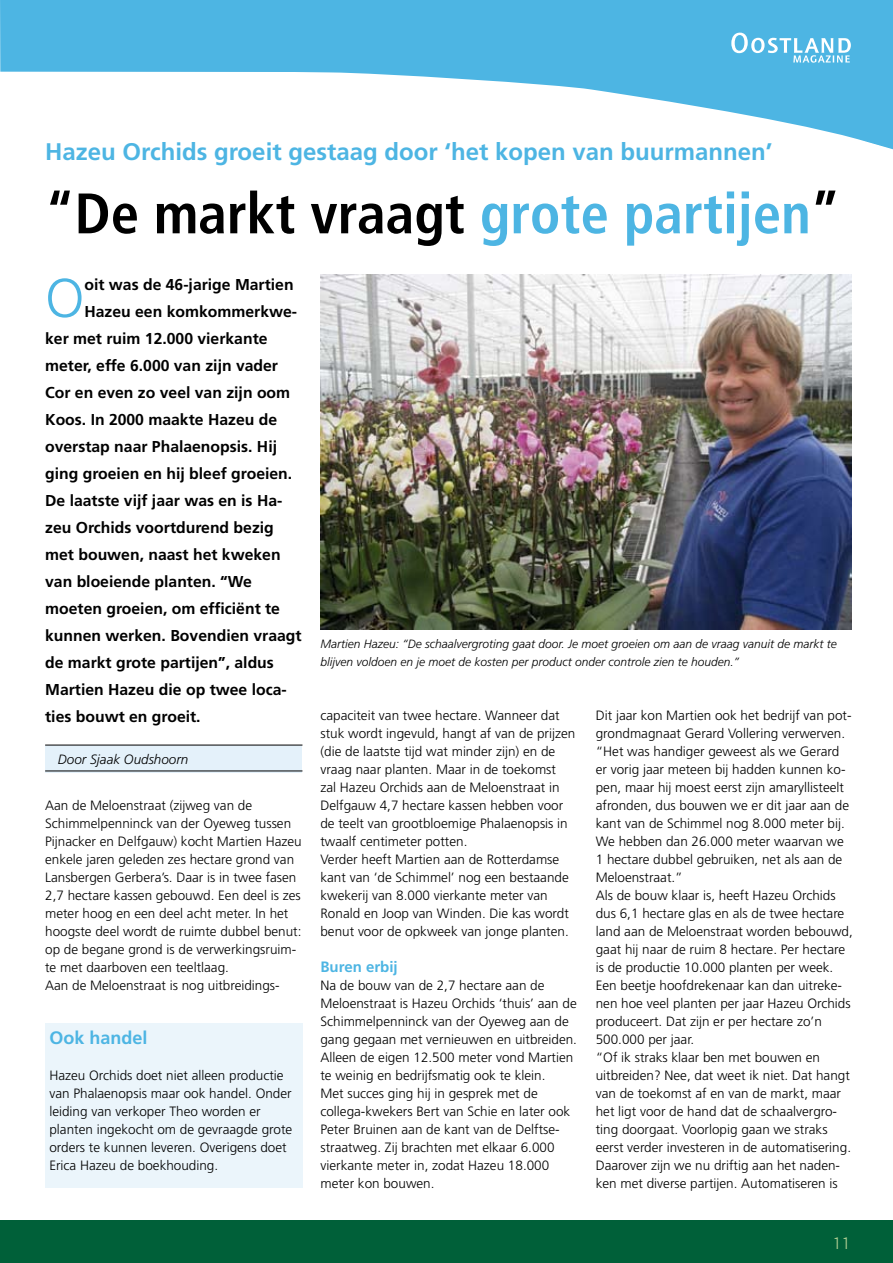
<style>
.page{position:relative;width:893px;height:1263px;background:#fff}
.page>*{position:absolute;margin:0;border:0;box-sizing:border-box;transform-origin:0 0}
.t1{font:700 condensed 57px "Frutiger";color:#000}
.t2{font:300 54.45px "Frutiger CE";color:#4db5e3}
.t3{font:700 24px "Frutiger CE";color:#4db5e3}
.t4{font:700 18px "Frutiger CE";color:#4db5e3}
.t5{font:300 18px "Imago";color:#b2cf93}
.t6{font:700 15.75px "Frutiger CE";color:#000}
.t7{font:700 15px "Frutiger CE";color:#4db5e3}
.t8{font:300 13.5px/18px "Frutiger CE";color:#000}
.t9{font:italic 300 13.5px "Frutiger CE";color:#000}
.t10{font:italic 300 12px/18px "Frutiger CE";color:#000}
.s1{color:#4db5e3}
</style>
<div class="page">
<svg style="left:0;top:0;width:893px;height:150px;fill:#4db5e3"></svg>
<svg style="left:731px;top:33px;width:120px;height:30px"></svg>
<div style="left:0;top:1220px;width:893px;height:43px;background:#006039"></div>
<div style="left:45px;top:745px;width:257px;height:27px;background:#e4f1fa"></div>
<hr style="left:45px;top:745px;width:257px;height:1px;background:#000">
<hr style="left:45px;top:770px;width:257px;height:1px;background:#000">
<div style="left:45px;top:1023px;width:257px;height:165px;background:#ebf5fb"></div>
<img style="left:320px;top:275px;width:532px;height:354px">
<h3 class="t3" style="left:45px;top:137px;width:729px">Hazeu Orchids groeit gestaag door ‘het kopen van buurmannen’</h3>
<h1 class="t1" style="left:45px;top:180px;width:797px">“De markt vraagt <span class="s1">grote partijen</span>”</h1>
<h2 class="t2" style="left:45px;top:266px;width:41px">O</h2>
<p class="t6" style="left:84px;top:275px;width:211px">oit was de 46-jarige Martien</p>
<p class="t6" style="left:84px;top:302px;width:214px">Hazeu een komkommerkwe-</p>
<p class="t6" style="left:45px;top:329px;width:224px">ker met ruim 12.000 vierkante</p>
<p class="t6" style="left:45px;top:356px;width:234px">meter, effe 6.000 van zijn vader</p>
<p class="t6" style="left:45px;top:383px;width:247px">Cor en even zo veel van zijn oom</p>
<p class="t6" style="left:45px;top:410px;width:233px">Koos. In 2000 maakte Hazeu de</p>
<p class="t6" style="left:45px;top:437px;width:233px">overstap naar Phalaenopsis. Hij</p>
<p class="t6" style="left:45px;top:464px;width:249px">ging groeien en hij bleef groeien.</p>
<p class="t6" style="left:45px;top:491px;width:239px">De laatste vijf jaar was en is Ha-</p>
<p class="t6" style="left:45px;top:518px;width:230px">zeu Orchids voortdurend bezig</p>
<p class="t6" style="left:45px;top:545px;width:237px">met bouwen, naast het kweken</p>
<p class="t6" style="left:45px;top:572px;width:208px">van bloeiende planten. “We</p>
<p class="t6" style="left:45px;top:599px;width:236px">moeten groeien, om efficiënt te</p>
<p class="t6" style="left:45px;top:626px;width:258px">kunnen werken. Bovendien vraagt</p>
<p class="t6" style="left:45px;top:653px;width:230px">de markt grote partijen”, aldus</p>
<p class="t6" style="left:45px;top:680px;width:243px">Martien Hazeu die op twee loca-</p>
<p class="t6" style="left:45px;top:707px;width:157px">ties bouwt en groeit.</p>
<p class="t9" style="left:58px;top:751px;width:132px">Door Sjaak Oudshoorn</p>
<p class="t10" style="left:320px;top:635px;width:518px">Martien Hazeu: “De schaalvergroting gaat door. Je moet groeien om aan de vraag vanuit de markt te blijven voldoen en je moet de kosten per product onder controle zien te houden.”</p>
<p class="t8" style="left:596px;top:706px;width:259px">Dit jaar kon Martien ook het bedrijf van pot&shy;grondmagnaat Gerard Vollering verwerven. “Het was handiger geweest als we Gerard er vorig jaar meteen bij hadden kunnen ko&shy;pen, maar hij moest eerst zijn amaryllisteelt afronden, dus bouwen we er dit jaar aan de kant van de Schimmel nog 8.000 meter bij.<br>We hebben dan 26.000 meter waarvan we 1 hectare dubbel gebruiken, net als aan de Meloenstraat.”<br>Als de bouw klaar is, heeft Hazeu Orchids dus 6,1 hectare glas en als de twee hectare land aan de Meloenstraat worden bebouwd, gaat hij naar de ruim 8 hectare. Per hectare is de productie 10.000 planten per week.<br>Een beetje hoofdrekenaar kan dan uitreke&shy;nen hoe veel planten per jaar Hazeu Orchids produceert. Dat zijn er per hectare zo’n 500.000 per jaar.<br>“Of ik straks klaar ben met bouwen en uitbreiden? Nee, dat weet ik niet. Dat hangt van de toekomst af en van de markt, maar het ligt voor de hand dat de schaalvergro&shy;ting doorgaat. Voorlopig gaan we straks eerst verder investeren in de automatisering.<br>Daarover zijn we nu driftig aan het naden&shy;ken met diverse partijen. Automatiseren is</p>
<p class="t8" style="left:320px;top:706px;width:256px">capaciteit van twee hectare. Wanneer dat stuk wordt ingevuld, hangt af van de prijzen (die de laatste tijd wat minder zijn) en de vraag naar planten. Maar in de toekomst<br>zal Hazeu Orchids aan de Meloenstraat in Delfgauw 4,7 hectare kassen hebben voor de teelt van grootbloemige Phalaenopsis in twaalf centimeter potten.<br>Verder heeft Martien aan de Rotterdamse kant van ‘de Schimmel’ nog een bestaande kwekerij van 8.000 vierkante meter van Ronald en Joop van Winden. Die kas wordt benut voor de opkweek van jonge planten.</p>
<p class="t7" style="left:320px;top:958px;width:79px">Buren erbij</p>
<p class="t8" style="left:320px;top:976px;width:258px">Na de bouw van de 2,7 hectare aan de Meloenstraat is Hazeu Orchids ‘thuis’ aan de Schimmelpenninck van der Oyeweg aan de gang gegaan met vernieuwen en uitbreiden.<br>Alleen de eigen 12.500 meter vond Martien te weinig en bedrijfsmatig ook te klein.<br>Met succes ging hij in gesprek met de collega-kwekers Bert van Schie en later ook Peter Bruinen aan de kant van de Delftse&shy;straatweg. Zij brachten met elkaar 6.000 vierkante meter in, zodat Hazeu 18.000 meter kon bouwen.</p>
<p class="t8" style="left:45px;top:796px;width:258px">Aan de Meloenstraat (zijweg van de Schimmelpenninck van der Oyeweg tussen Pijnacker en Delfgauw) kocht Martien Hazeu enkele jaren geleden zes hectare grond van Lansbergen Gerbera’s. Daar is in twee fasen 2,7 hectare kassen gebouwd. Een deel is zes meter hoog en een deel acht meter. In het hoogste deel wordt de ruimte dubbel benut: op de begane grond is de verwerkingsruim&shy;te met daarboven een teeltlaag.<br>Aan de Meloenstraat is nog uitbreidings-</p>
<h3 class="t4" style="left:49px;top:1027px;width:100px">Ook handel</h3>
<p class="t8" style="left:49px;top:1066px;width:244px">Hazeu Orchids doet niet alleen productie van Phalaenopsis maar ook handel. Onder leiding van verkoper Theo worden er planten ingekocht om de gevraagde grote orders te kunnen leveren. Overigens doet Erica Hazeu de boekhouding.</p>
<h3 class="t5" style="left:832px;top:1232px;width:19px">11</h3>
</div>
